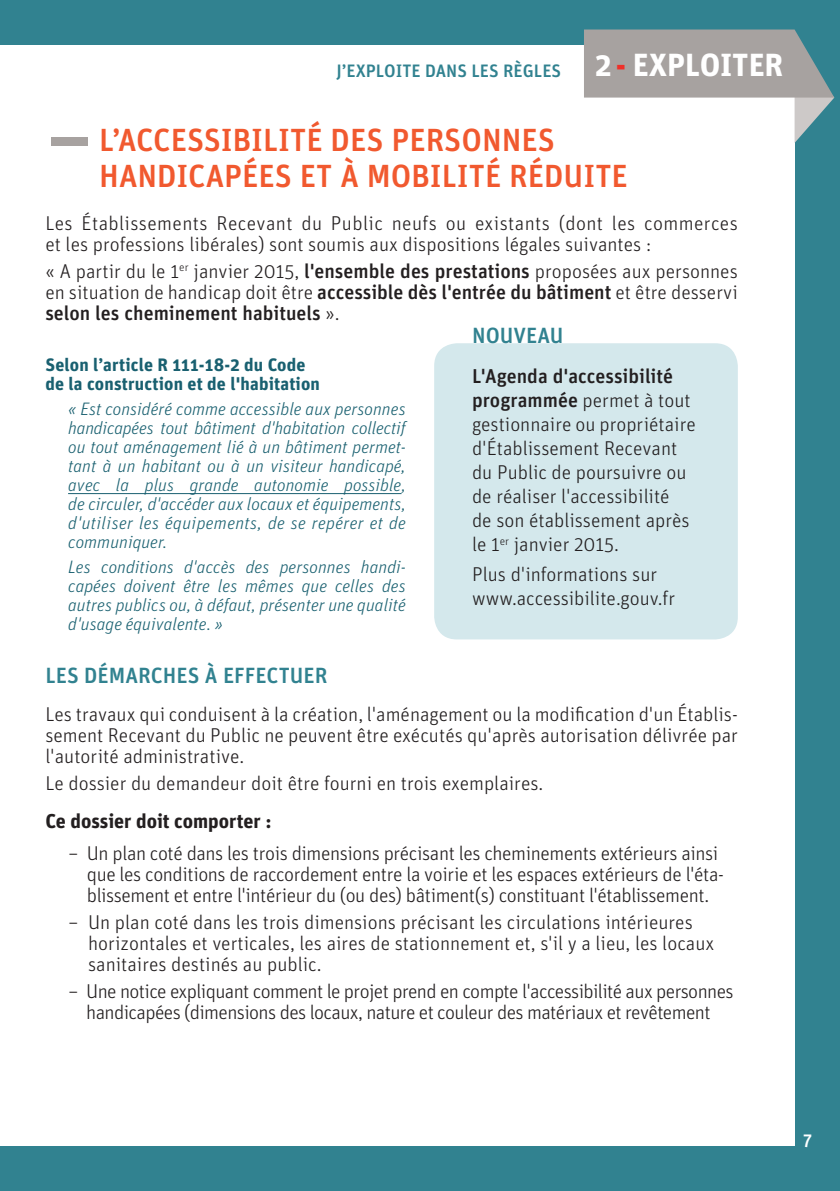
<style>
.page{position:relative;width:840px;height:1191px;background:#fff}
.page>*{position:absolute;margin:0;border:0;box-sizing:border-box;transform-origin:0 0}
.t1{font:500 32px "Unit";color:#f1592f}
.t2{font:700 32px "Unit";color:#fff}
.t3{font:500 22px "Unit";color:#318290}
.t4{font:300 20px/24px "Unit";color:#231f20}
.t5{font:300 20px/21px "Unit";letter-spacing:-.02em;color:#231f20}
.t6{font:300 20px/21px "Unit";letter-spacing:-.03em;color:#231f20;text-align:center}
.t7{font:700 20px "Unit";color:#231f20}
.t8{font:italic 300 18px/19px "Unit";color:#196070;text-align:justify}
.t9{font:700 18px/19px "Unit";letter-spacing:.01em;color:#196070}
.t10{font:500 18px "Unit";color:#318290}
.t11{font:500 18px "Unit";color:#fff}
.s1{color:#ef3029}
.s2{font-weight:500}
</style>
<div class="page">
<div style="left:0;top:0;width:839px;height:1191px;background:#318290"></div>
<div style="left:0;top:45px;width:794px;height:1100px;background:#fff"></div>
<svg style="left:584px;top:30px;width:249px;height:113px"></svg>
<hr style="left:68px;top:493px;width:333px;height:1px;background:#196070">
<div style="left:434px;top:343px;width:303px;height:296px;background:#d4e8ec;border-radius:23px"></div>
<p class="t10" style="left:336px;top:59px;width:145px">J’exploite dans les</p>
<p class="t10" style="left:503px;top:59px;width:40px">règles</p>
<h1 class="t2" style="left:595px;top:45px;width:55px">2<span class="s1">-</span>EXPLOITER</h1>
<h1 class="t1" style="left:99px;top:119px;width:88px">L’accessibilit</h1>
<h1 class="t1" style="left:306px;top:119px;width:103px">é des pers</h1>
<h1 class="t1" style="left:461px;top:119px;width:39px">onnes</h1>
<h1 class="t1" style="left:99px;top:155px;width:327px">han dicapées et à mobilit</h1>
<h1 class="t1" style="left:485px;top:155px;width:95px">é réduite</h1>
<p class="t4" style="left:45px;top:212px;width:693px;line-height:21px">Les Établissements Recevant du Public neufs ou existants (dont les commerces et les professions libérales) sont soumis aux dispositions légales suivantes :</p>
<p class="t4" style="left:45px;top:260px;width:693px;line-height:21px;text-align:justify">« A partir du le 1<sup>er</sup> janvier 2015, <span class="s2">l'ensemble des prestations</span> proposées aux personnes en situation de handicap doit être <span class="s2">accessible dès l'entrée du bâtiment</span> et être desservi <span class="s2">selon les cheminement habituels</span> ».</p>
<p class="t9" style="left:45px;top:355px;width:276px">Selon l’article R 111-18-2 du Code de la construction et de l'habitation</p>
<p class="t8" style="left:68px;top:399px;width:339px">« Est considéré comme accessible aux personnes handicapées tout bâtiment d'habitation collectif ou tout aménagement lié à un bâtiment permet&shy;tant à un habitant ou à un visiteur handicapé, avec la plus grande autonomie possible, de circuler, d'accéder aux locaux et équipements, d'utiliser les équipements, de se repérer et de communiquer.</p>
<p class="t8" style="left:68px;top:556px;width:339px">Les conditions d'accès des personnes handi&shy;capées doivent être les mêmes que celles des autres publics ou, à défaut, présenter une qualité d'usage équivalente. »</p>
<p class="t3" style="left:45px;top:662px;width:189px">Les démarches à effe</p>
<p class="t3" style="left:266px;top:662px;width:25px">ctuer</p>
<p class="t4" style="left:45px;top:703px;width:693px;line-height:21px;text-align:justify">Les travaux qui conduisent à la création, l'aménagement ou la modification d'un Établis&shy;sement Recevant du Public ne peuvent être exécutés qu'après autorisation délivrée par l'autorité administrative.</p>
<p class="t4" style="left:45px;top:770px;width:499px">Le dossier du demandeur doit être fourni en trois exemplaires.</p>
<p class="t7" style="left:45px;top:808px;width:228px">Ce dossier doit comporter :</p>
<p class="t5" style="left:87px;top:842px;width:638px;text-indent:-19px">− Un plan coté dans les trois dimensions précisant les cheminements extérieurs ainsi que les conditions de raccordement entre la voirie et les espaces extérieurs de l'éta&shy;blissement et entre l'intérieur du (ou des) bâtiment(s) constituant l'établissement.</p>
<p class="t4" style="left:88px;top:911px;width:627px;line-height:21px;text-indent:-20px">− Un plan coté dans les trois dimensions précisant les circulations intérieures horizontales et verticales, les aires de stationnement et, s'il y a lieu, les locaux sanitaires destinés au public.</p>
<p class="t6" style="left:68px;top:979px;width:666px">− Une notice expliquant comment le projet prend en compte l'accessibilité aux personnes handicapées (dimensions des locaux, nature et couleur des matériaux et revêtement</p>
<p class="t3" style="left:472px;top:322px;width:89px">Nouveau</p>
<p class="t4" style="left:472px;top:364px;width:225px"><span class="s2">L'Agenda d'accessibilité programmée</span> permet à tout gestionnaire ou propriétaire d'Établissement Recevant du Public de poursuivre ou de réaliser l'accessibilité<br>de son établissement après le 1<sup>er</sup> janvier 2015.</p>
<p class="t4" style="left:472px;top:561px;width:204px">Plus d'informations sur www.accessibilite.gouv.fr</p>
<p class="t11" style="left:802px;top:1128px;width:11px">7</p>
</div>
